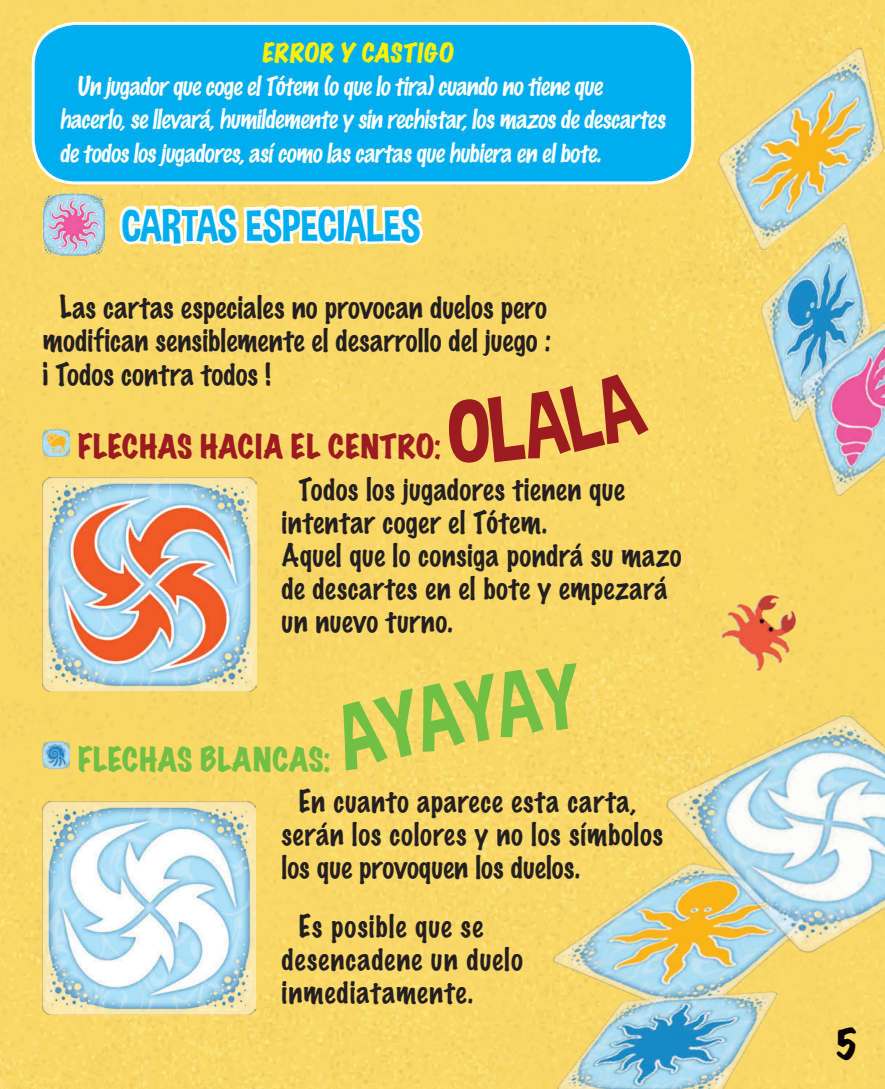
<style>
.page{position:relative;width:885px;height:1089px;background:#fff}
.page>*{position:absolute;margin:0;border:0;box-sizing:border-box;transform-origin:0 0}
.t1{font:45px "Dimbo";letter-spacing:-.01em;color:#00aeef}
.t2{font:expanded 36px "Marker Felt";color:#080302}
.t3{font:expanded 30px "Marker Felt";letter-spacing:.015em;color:#9b1b20}
.t4{font:expanded 30px "Marker Felt";color:#71bf44}
.t5{font:100 28.5px/33px "Marker Felt";letter-spacing:.015em;color:#231f20}
.t6{font:100 28.5px/33px "Marker Felt";letter-spacing:.035em;color:#231f20}
.t7{font:100 24px/33.6px "Marker Felt";color:#fff}
.t8{font:expanded 24px "Marker Felt";color:#fff101}
</style>
<div class="page">
<div style="left:0;top:0;width:574px;height:1089px;background:#fad867"></div>
<div style="left:33px;top:23px;width:659px;height:160px;background:#00aeef;border-radius:43px"></div>
<div style="left:32px;top:22px;width:662px;height:162px;border:3px solid #fff;border-radius:43px"></div>
<img style="left:272px;top:491px;width:612px;height:598px">
<img style="left:574px;top:0;width:310px;height:558px">
<img style="left:43px;top:193px;width:61px;height:62px">
<svg style="left:116px;top:198px;width:311px;height:52px"></svg>
<img style="left:43px;top:429px;width:26px;height:27px">
<img style="left:43px;top:741px;width:26px;height:27px">
<img style="left:43px;top:478px;width:213px;height:213px">
<img style="left:42px;top:801px;width:214px;height:213px">
<div style="left:448px;top:370px;width:201px;height:93px;background:#fad868"></div>
<svg style="left:330px;top:663px;width:253px;height:109px;background:#f9d768"></svg>
<p class="t8" style="left:262px;top:34px;width:197px">ERROR Y CASTIGO</p>
<p class="t7" style="left:60px;top:68px;width:611px;text-indent:17px">Un jugadorquecogeelTótem (oquelotira)cuandonotieneque hacerlo, sellevará, humildementey sin rechistar, losmazosdedescartes detodoslosjugadores, asícomolascartasquehubiera en elbote.</p>
<h1 class="t1" style="left:121px;top:198px;width:301px">CARTAS ESPECIALES</h1>
<p class="t5" style="left:43px;top:290px;width:510px;text-indent:17px">Las cartas especiales no provocan duelos pero modifican sensiblemente el desarrollo del juego : ¡ Todos contra todos !</p>
<p class="t3" style="left:78px;top:423px;width:364px">FLECHAS HACIA EL CENTRO:</p>
<p class="t5" style="left:281px;top:472px;width:401px;text-indent:17px">Todos los jugadores tienen que intentar coger el Tótem.<br>Aquel que lo consiga pondrá su mazo de descartes en el bote y empezará un nuevo turno.</p>
<p class="t4" style="left:78px;top:735px;width:254px">FLECHAS BLANCAS:</p>
<p class="t5" style="left:281px;top:784px;width:383px;text-indent:17px">En cuanto aparece esta carta, serán los colores y no los símbolos los que provoquen los duelos.</p>
<p class="t6" style="left:281px;top:909px;width:243px;text-indent:17px">Es posible que se desencadene un duelo inmediatamente.</p>
<p class="t2" style="left:834px;top:1015px;width:25px">5</p>
</div>
